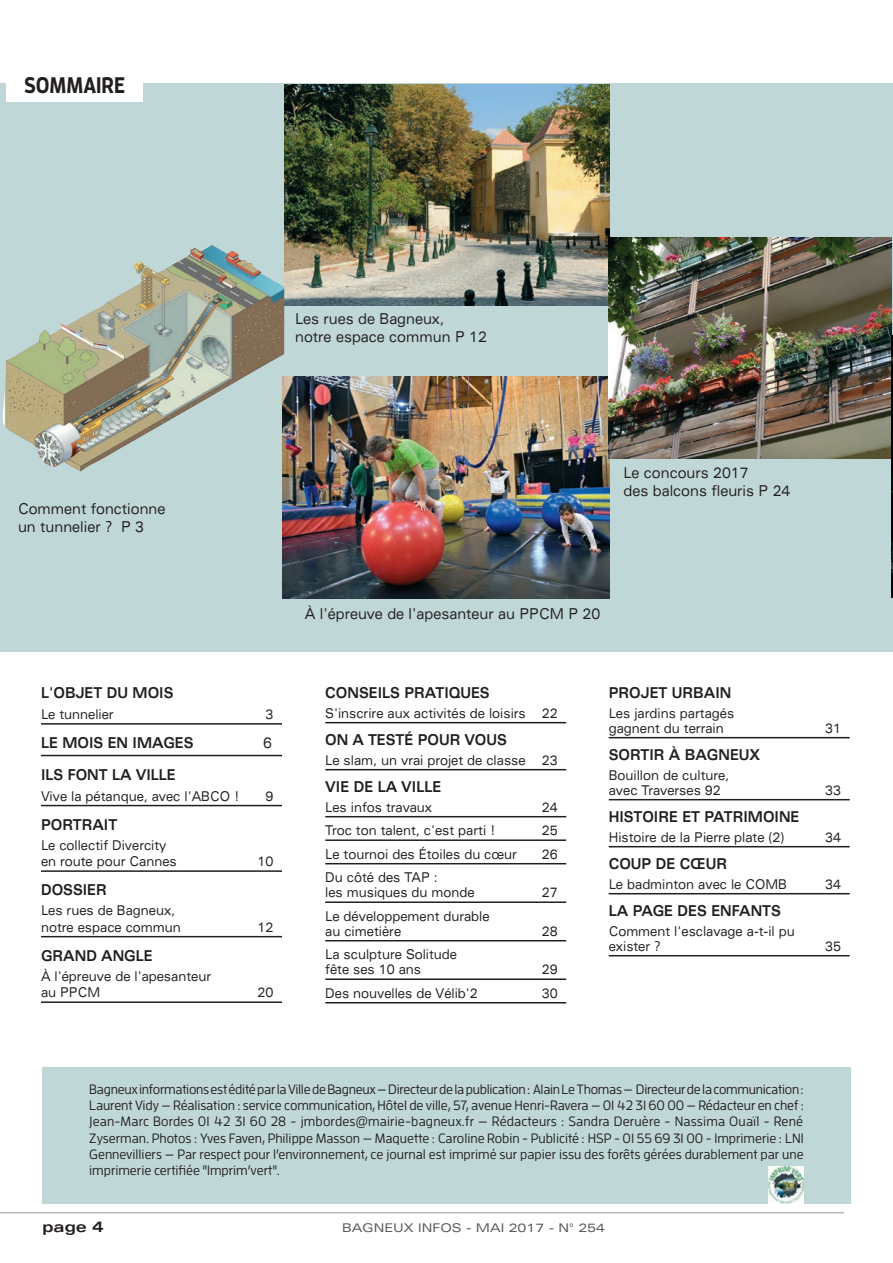
<style>
.page{position:relative;width:893px;height:1263px;background:#fff}
.page>*{position:absolute;margin:0;border:0;box-sizing:border-box;transform-origin:0 0}
.t1{font:700 22.5px "Enzo OT";color:#231f20;scale:.88 1}
.rubrique{font:700 expanded 15px "Univers";color:#231f20;scale:.8 1}
.numérotation_photo{font:expanded 15px/18px "Univers";color:#231f20;scale:.8 1}
.rubrique_toute_seule{font:700 expanded 15px "Univers";color:#231f20;scale:.8 1}
.rubrique-2{font:700 expanded 15px "Univers";color:#231f20}
.rubrique_toute_seule-2{font:expanded 15px "Univers";color:#231f20;scale:.8 1}
.t2{font:expanded 13.5px/15px "Univers";color:#231f20;scale:.8 1}
.t3{font:500 13.5px/16.2px "Enzo OT";color:#231f20;text-align:justify}
.t4{font:expanded 12px "Univers";color:#57585a}
</style>
<div class="page">
<hr style="left:0;top:1212px;width:844px;height:1px;background:#beb8b6">
<div style="left:42px;top:1067px;width:808px;height:137px;background:#c0d7d7"></div>
<img style="left:768px;top:1166px;width:36px;height:37px">
<div style="left:0;top:83px;width:893px;height:569px;background:#c0d7d7"></div>
<img style="left:283px;top:376px;width:326px;height:222px">
<img style="left:284px;top:84px;width:325px;height:222px">
<img style="left:608px;top:238px;width:284px;height:221px">
<img style="left:2px;top:245px;width:282px;height:227px">
<hr style="left:41px;top:723px;width:241px;height:2px;background:#231f20">
<hr style="left:41px;top:755px;width:241px;height:1px;background:#231f20">
<hr style="left:41px;top:805px;width:241px;height:1px;background:#231f20">
<hr style="left:41px;top:870px;width:241px;height:2px;background:#231f20">
<hr style="left:41px;top:936px;width:241px;height:1px;background:#231f20">
<hr style="left:41px;top:1001px;width:241px;height:2px;background:#231f20">
<img style="left:892px;top:336px;width:1px;height:261px">
<hr style="left:325px;top:722px;width:241px;height:1px;background:#231f20">
<hr style="left:325px;top:769px;width:241px;height:1px;background:#231f20">
<hr style="left:325px;top:816px;width:241px;height:1px;background:#231f20">
<hr style="left:325px;top:839px;width:241px;height:2px;background:#231f20">
<hr style="left:325px;top:863px;width:241px;height:1px;background:#231f20">
<hr style="left:325px;top:901px;width:241px;height:2px;background:#231f20">
<hr style="left:325px;top:940px;width:241px;height:1px;background:#231f20">
<hr style="left:325px;top:978px;width:241px;height:2px;background:#231f20">
<hr style="left:325px;top:1002px;width:241px;height:1px;background:#231f20">
<hr style="left:609px;top:737px;width:241px;height:1px;background:#231f20">
<hr style="left:609px;top:799px;width:241px;height:1px;background:#231f20">
<hr style="left:609px;top:846px;width:241px;height:1px;background:#231f20">
<hr style="left:609px;top:893px;width:241px;height:1px;background:#231f20">
<hr style="left:609px;top:955px;width:241px;height:1px;background:#231f20">
<div style="left:6px;top:65px;width:137px;height:37px;background:#fff"></div>
<p class="t1" style="left:24px;top:72px;width:116px">SOMMAIRE</p>
<p class="numérotation_photo" style="left:295px;top:309px;width:241px">Les rues de Bagneux,<br>notre espace commun P 12</p>
<p class="numérotation_photo" style="left:623px;top:463px;width:158px">Le concours 2017</p>
<p class="numérotation_photo" style="left:623px;top:481px;width:210px">des balcons fleuris P 24</p>
<p class="numérotation_photo" style="left:18px;top:499px;width:186px">Comment fonctionne</p>
<p class="numérotation_photo" style="left:18px;top:517px;width:159px">un tunnelier ? P 3</p>
<p class="numérotation_photo" style="left:305px;top:605px;width:371px">À l'épreuve de l'apesanteur au PPCM P 20</p>
<p class="rubrique" style="left:41px;top:684px;width:167px">L'OBJET DU MOIS</p>
<p class="t2" style="left:41px;top:706px;width:92px">Le tunnelier</p>
<p class="t2" style="left:266px;top:706px;width:11px">3</p>
<p class="rubrique_toute_seule" style="left:41px;top:734px;width:192px">LE MOIS EN IMAGES</p>
<p class="rubrique_toute_seule-2" style="left:263px;top:734px;width:13px">6</p>
<p class="rubrique" style="left:41px;top:766px;width:170px">ILS FONT LA VILLE</p>
<p class="t2" style="left:41px;top:788px;width:250px">Vive la pétanque, avec l'ABCO !</p>
<p class="t2" style="left:266px;top:788px;width:11px">9</p>
<p class="rubrique" style="left:41px;top:816px;width:97px">PORTRAIT</p>
<p class="t2" style="left:41px;top:837px;width:171px;line-height:16.2px">Le collectif Divercity en route pour Cannes</p>
<p class="t2" style="left:258px;top:854px;width:21px">10</p>
<p class="rubrique" style="left:41px;top:881px;width:84px">DOSSIER</p>
<p class="t2" style="left:41px;top:902px;width:176px;line-height:16.2px">Les rues de Bagneux, notre espace commun</p>
<p class="rubrique" style="left:41px;top:947px;width:141px">GRAND ANGLE</p>
<p class="t2" style="left:41px;top:968px;width:214px;line-height:16.2px">À l'épreuve de l'apesanteur au PPCM</p>
<p class="t2" style="left:258px;top:919px;width:21px">12</p>
<p class="t2" style="left:258px;top:985px;width:21px">20</p>
<p class="rubrique" style="left:325px;top:684px;width:207px">CONSEILS PRATIQUES</p>
<p class="t2" style="left:325px;top:705px;width:292px">S'inscrire aux activités de loisirs 22</p>
<p class="rubrique" style="left:325px;top:731px;width:228px">ON A TESTÉ POUR VOUS</p>
<p class="t2" style="left:325px;top:752px;width:292px">Le slam, un vrai projet de classe 23</p>
<p class="rubrique" style="left:325px;top:778px;width:147px">VIE DE LA VILLE</p>
<p class="t2" style="left:325px;top:799px;width:135px">Les infos travaux</p>
<p class="t2" style="left:542px;top:799px;width:21px">24</p>
<p class="t2" style="left:325px;top:823px;width:215px">Troc ton talent, c'est parti !</p>
<p class="t2" style="left:542px;top:823px;width:21px">25</p>
<p class="t2" style="left:325px;top:846px;width:241px">Le tournoi des Étoiles du cœur</p>
<p class="t2" style="left:542px;top:846px;width:21px">26</p>
<p class="t2" style="left:325px;top:870px;width:188px">Du côté des TAP :<br>les musiques du monde</p>
<p class="t2" style="left:542px;top:885px;width:21px">27</p>
<p class="t2" style="left:325px;top:908px;width:207px">Le développement durable au cimetière</p>
<p class="t2" style="left:325px;top:947px;width:166px">La sculpture Solitude fête ses 10 ans</p>
<p class="t2" style="left:542px;top:923px;width:21px">28</p>
<p class="t2" style="left:542px;top:962px;width:21px">29</p>
<p class="t2" style="left:325px;top:985px;width:192px">Des nouvelles de Vélib'2</p>
<p class="t2" style="left:542px;top:985px;width:21px">30</p>
<p class="rubrique" style="left:609px;top:684px;width:155px">PROJET URBAIN</p>
<p class="t2" style="left:609px;top:705px;width:158px">Les jardins partagés gagnent du terrain</p>
<p class="rubrique" style="left:609px;top:746px;width:191px">SORTIR À BAGNEUX</p>
<p class="t2" style="left:609px;top:767px;width:152px">Bouillon de culture, avec Traverses 92</p>
<p class="t2" style="left:825px;top:720px;width:21px">31</p>
<p class="t2" style="left:825px;top:782px;width:21px">33</p>
<p class="rubrique" style="left:609px;top:808px;width:240px">HISTOIRE ET PATRIMOINE</p>
<p class="t2" style="left:609px;top:829px;width:221px">Histoire de la Pierre plate (2)</p>
<p class="t2" style="left:825px;top:829px;width:21px">34</p>
<p class="rubrique" style="left:609px;top:856px;width:149px">COUP DE CŒUR</p>
<p class="t2" style="left:609px;top:876px;width:224px">Le badminton avec le COMB</p>
<p class="t2" style="left:825px;top:876px;width:21px">34</p>
<p class="rubrique" style="left:609px;top:903px;width:217px">LA PAGE DES ENFANTS</p>
<p class="t2" style="left:609px;top:923px;width:234px">Comment l'esclavage a-t-il pu exister ?</p>
<p class="t2" style="left:825px;top:938px;width:21px">35</p>
<p class="t3" style="left:89px;top:1081px;width:716px">Bagneux informations est édité par la Ville de Bagneux — Directeur de la publication : Alain Le Thomas — Directeur de la communication :<br>Laurent Vidy — Réalisation : service communication, Hôtel de ville, 57, avenue Henri-Ravera — 01 42 31 60 00 — Rédacteur en chef :<br>Jean-Marc Bordes 01 42 31 60 28 - jmbordes@mairie-bagneux.fr — Rédacteurs : Sandra Deruère - Nassima Ouaïl - René Zyserman. Photos : Yves Faven, Philippe Masson — Maquette : Caroline Robin - Publicité : HSP - 01 55 69 31 00 - Imprimerie : LNI Gennevilliers — Par respect pour l’environnement, ce journal est imprimé sur papier issu des forêts gérées durablement par une imprimerie certifiée "Imprim’vert".</p>
<p class="rubrique-2" style="left:43px;top:1218px;width:63px">page 4</p>
<p class="t4" style="left:342px;top:1221px;width:264px">BAGNEUX INFOS - MAI 2017 - N° 254</p>
</div>
